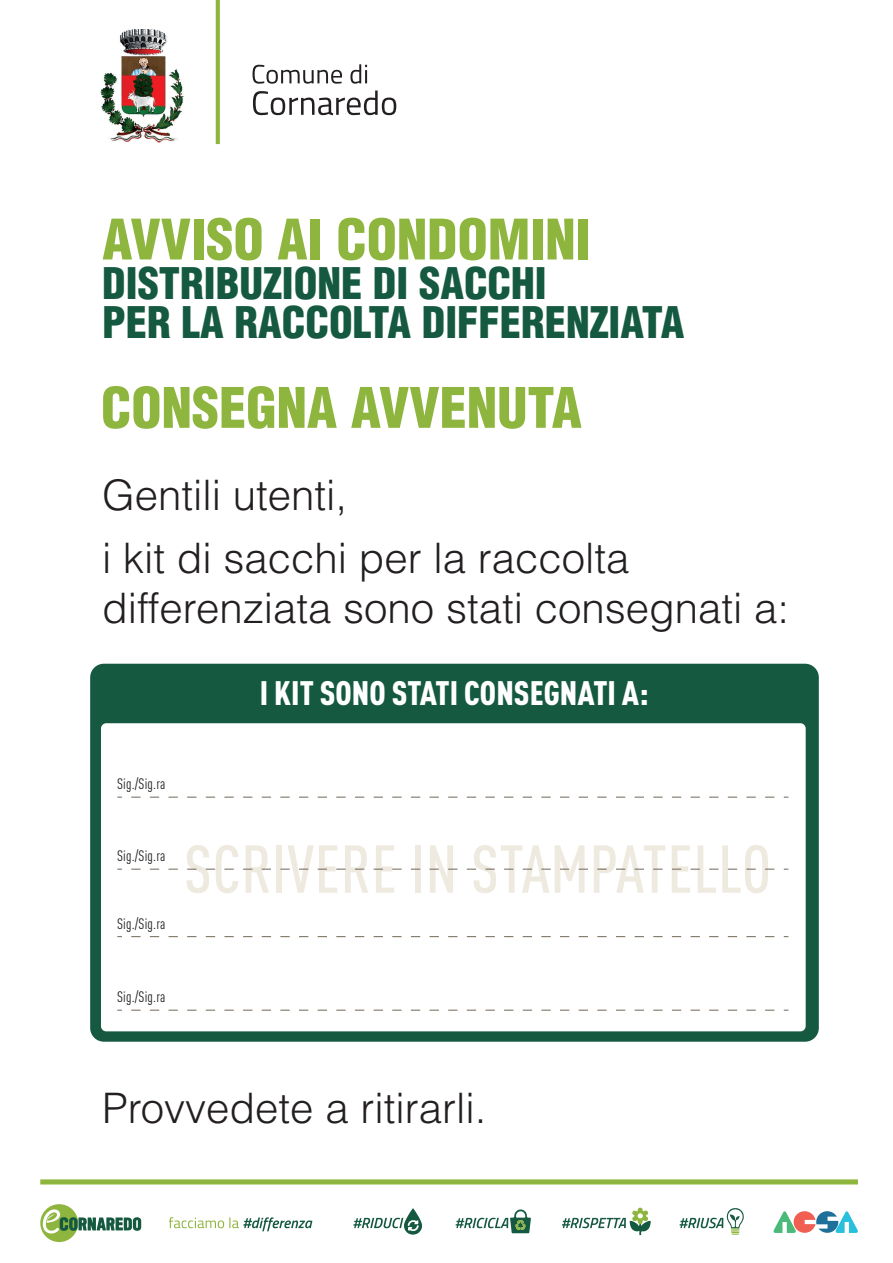
<style>
.page{position:relative;width:893px;height:1263px;background:#fff}
.page>*{position:absolute;margin:0;border:0;box-sizing:border-box;transform-origin:0 0}
.t1{font:500 66.45px "DIN Cond";letter-spacing:.01em;color:#efeae0}
.t2{font:900 condensed 54.45px "Helvetica LT Std";color:#8eb63e}
.t3{font:900 condensed 42.6px/39.2px "Helvetica LT Std";color:#145940}
.t4{font:300 42px/63.2px "Helvetica LT Std";color:#231f20}
.t5{font:900 33.45px "DIN Cond";letter-spacing:.005em;color:#fff}
.t6{font:15px "DIN Cond";letter-spacing:.01em;color:#231f20}
</style>
<div class="page">
<div style="left:90px;top:664px;width:729px;height:378px;background:#145940;border-radius:14px"></div>
<div style="left:101px;top:723px;width:705px;height:308px;background:#fff;border-radius:5px"></div>
<svg style="left:773px;top:1211px;width:85px;height:22px"></svg>
<svg style="left:40px;top:1204px;width:101px;height:38px"></svg>
<svg style="left:169px;top:1207px;width:575px;height:28px"></svg>
<div style="left:40px;top:1179px;width:818px;height:5px;background:#8eb63e"></div>
<img style="left:101px;top:29px;width:83px;height:114px">
<svg style="left:216px;top:0;width:4px;height:144px"></svg>
<svg style="left:253px;top:91px;width:143px;height:24px"></svg>
<svg style="left:253px;top:64px;width:114px;height:20px"></svg>
<svg style="left:131px;top:797px;width:657px;height:1px"></svg>
<svg style="left:131px;top:869px;width:657px;height:1px"></svg>
<svg style="left:131px;top:936px;width:657px;height:1px"></svg>
<svg style="left:131px;top:1010px;width:657px;height:1px"></svg>
<p class="t2" style="left:102px;top:205px;width:490px">AVVISO AI CONDOMINI</p>
<p class="t3" style="left:102px;top:263px;width:584px">DISTRIBUZIONE DI SACCHI<br>PER LA RACCOLTA DIFFERENZIATA</p>
<p class="t2" style="left:101px;top:373px;width:482px">CONSEGNA AVVENUTA</p>
<p class="t4" style="left:102px;top:463px;width:529px">Gentili utenti,<br>i kit di sacchi per la raccolta</p>
<p class="t4" style="left:102px;top:576px;width:689px">differenziata sono stati consegnati a:</p>
<p class="t5" style="left:260px;top:672px;width:390px">I KIT SONO STATI CONSEGNATI A:</p>
<p class="t6" style="left:117px;top:775px;width:50px">Sig./Sig.ra</p>
<p class="t6" style="left:117px;top:847px;width:50px">Sig./Sig.ra</p>
<p class="t6" style="left:117px;top:915px;width:50px">Sig./Sig.ra</p>
<h1 class="t1" style="left:184px;top:830px;width:589px">SCRIVERE IN STAMPATELLO</h1>
<p class="t6" style="left:117px;top:988px;width:50px">Sig./Sig.ra</p>
<p class="t4" style="left:102px;top:1076px;width:386px">Provvedete a ritirarli.</p>
</div>
